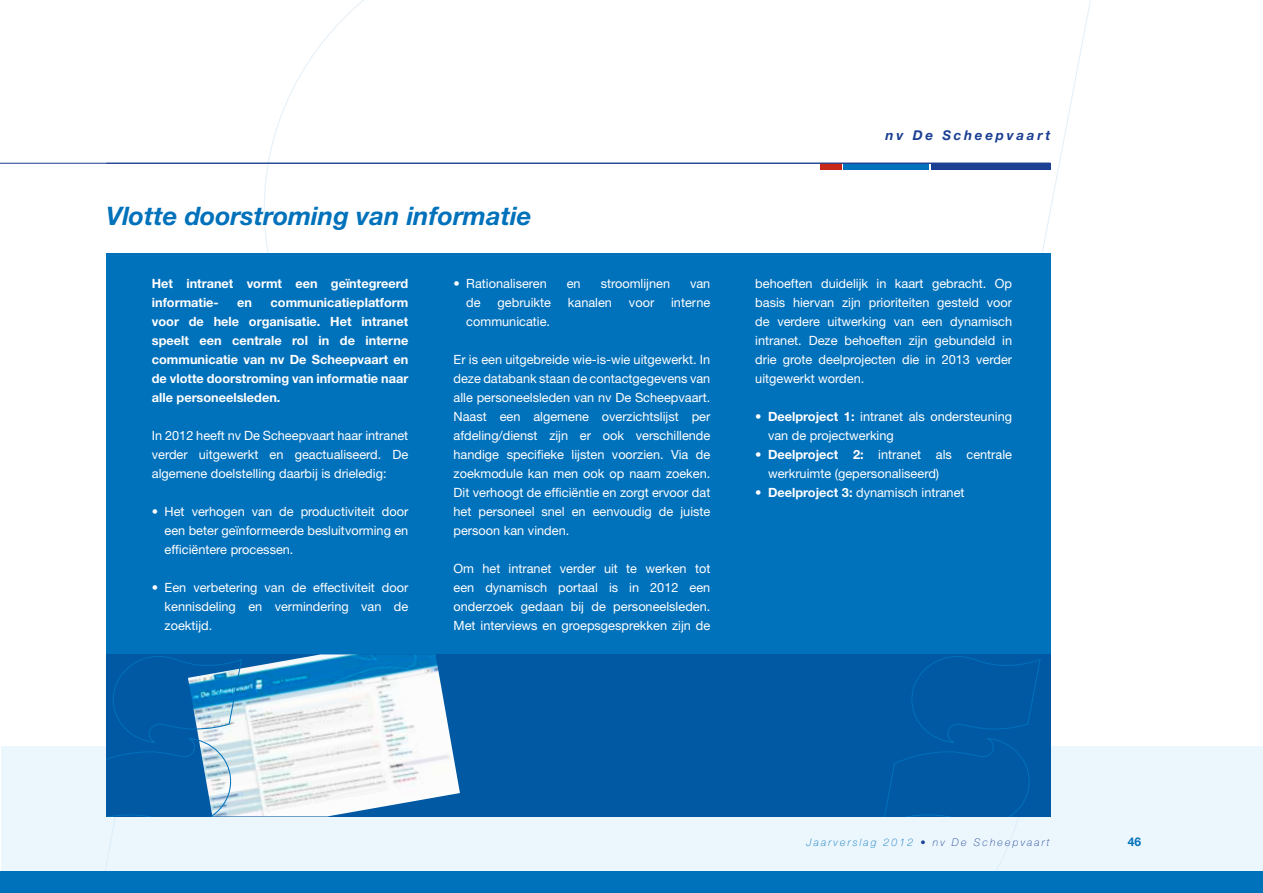
<style>
.page{position:relative;width:1263px;height:893px;background:#fff}
.page>*{position:absolute;margin:0;border:0;box-sizing:border-box;transform-origin:0 0}
.t1{font:italic 700 25.5px "Helvetica Neue LT";color:#0071bb}
.t2{font:italic 700 13.5px "Helvetica Neue LT";letter-spacing:.2em;color:#1b3f92}
.t3{font:12.75px/19px "Helvetica Neue LT";color:#fff;text-align:justify}
.t4{font:700 12.75px/19px "Helvetica Neue LT";color:#fff}
.t5{font:700 12px "Helvetica Neue LT";color:#0071bb}
.t6{font:italic 100 10.5px "Helvetica Neue LT";letter-spacing:.2em;color:#1b3f92}
.s1{font-weight:700}
.s2{color:#0071bb}
</style>
<div class="page">
<div style="left:1px;top:746px;width:1262px;height:126px;background:#ebf6fd"></div>
<div style="left:106px;top:253px;width:944px;height:401px;background:#0071bb"></div>
<div style="left:843px;top:164px;width:85px;height:6px;background:#0071bb"></div>
<div style="left:931px;top:164px;width:119px;height:6px;background:#1b3f92"></div>
<div style="left:820px;top:164px;width:21px;height:6px;background:#c72818"></div>
<hr style="left:0;top:163px;width:1050px;height:1px;background:#1b3f92">
<div style="left:106px;top:654px;width:944px;height:162px;background:#0059a2"></div>
<img style="left:242px;top:654px;width:218px;height:162px">
<svg style="left:884px;top:656px;width:156px;height:160px"></svg>
<svg style="left:106px;top:656px;width:136px;height:160px"></svg>
<svg style="left:249px;top:656px;width:3px;height:160px"></svg>
<div style="left:0;top:872px;width:1263px;height:21px;background:#0071bb"></div>
<h1 class="t1" style="left:106px;top:200px;width:427px">Vlotte doorstroming van informatie</h1>
<p class="t4" style="left:152px;top:274px;width:258px">Het intranet vormt een geïntegreerd informatie-</p>
<p class="t4" style="left:152px;top:293px;width:258px;text-align:justify;text-indent:119px">communicatieplatform voor de hele organisatie. Het intranet speelt een centrale rol in de interne communicatie van nv De Scheepvaart en de vlotte doorstroming van informatie naar alle personeelsleden.</p>
<p class="t3" style="left:152px;top:426px;width:258px">In 2012 heeft nv De Scheepvaart haar intranet verder uitgewerkt en geactualiseerd. De algemene doelstelling daarbij is drieledig:</p>
<p class="t3" style="left:165px;top:502px;width:245px;text-indent:-13px">• Het verhogen van de productiviteit door een beter geïnformeerde besluitvorming en efficiëntere processen.</p>
<p class="t3" style="left:165px;top:578px;width:245px;text-indent:-13px">• Een verbetering van de effectiviteit door kennisdeling en vermindering van de zoektijd.</p>
<p class="t4" style="left:237px;top:293px;width:16px">en</p>
<p class="t3" style="left:454px;top:274px;width:95px">• Rationaliseren</p>
<p class="t3" style="left:567px;top:274px;width:15px">en</p>
<p class="t3" style="left:601px;top:274px;width:71px">stroomlijnen</p>
<p class="t3" style="left:690px;top:274px;width:22px">van</p>
<p class="t3" style="left:466px;top:293px;width:16px">de</p>
<p class="t3" style="left:498px;top:293px;width:55px">gebruikte</p>
<p class="t3" style="left:568px;top:293px;width:46px">kanalen</p>
<p class="t3" style="left:629px;top:293px;width:27px">voor</p>
<p class="t3" style="left:671px;top:293px;width:41px">interne</p>
<p class="t3" style="left:466px;top:312px;width:85px">communicatie.</p>
<p class="t3" style="left:454px;top:350px;width:258px">Er is een uitgebreide wie-is-wie uitgewerkt. In deze databank staan de contactgegevens van alle personeelsleden van nv De Scheepvaart.<br>Naast een algemene overzichtslijst per afdeling/dienst zijn er ook verschillende handige specifieke lijsten voorzien. Via de zoekmodule kan men ook op naam zoeken.<br>Dit verhoogt de efficiëntie en zorgt ervoor dat het personeel snel en eenvoudig de juiste persoon kan vinden.</p>
<p class="t3" style="left:454px;top:559px;width:258px">Om het intranet verder uit te werken tot een dynamisch portaal is in 2012 een onderzoek gedaan bij de personeelsleden.<br>Met interviews en groepsgesprekken zijn de</p>
<p class="t2" style="left:886px;top:127px;width:166px">nv De Scheepvaart</p>
<p class="t3" style="left:755px;top:274px;width:258px">behoeften duidelijk in kaart gebracht. Op basis hiervan zijn prioriteiten gesteld voor de verdere uitwerking van een dynamisch intranet. Deze behoeften zijn gebundeld in drie grote deelprojecten die in 2013 verder uitgewerkt worden.</p>
<p class="t3" style="left:768px;top:407px;width:246px;text-indent:-13px"><span class="s1">• Deelproject 1:</span> intranet als ondersteuning van de projectwerking</p>
<p class="t3" style="left:768px;top:445px;width:246px;text-indent:-13px"><span class="s1">• Deelproject 2:</span> intranet als centrale werkruimte (gepersonaliseerd)</p>
<p class="t3" style="left:755px;top:483px;width:211px"><span class="s1">• Deelproject 3:</span> dynamisch intranet</p>
<p class="t6" style="left:806px;top:836px;width:245px"><span class="s2">Jaarverslag 2012</span> • nv De Scheepvaart</p>
<p class="t5" style="left:1128px;top:834px;width:15px">46</p>
</div>
